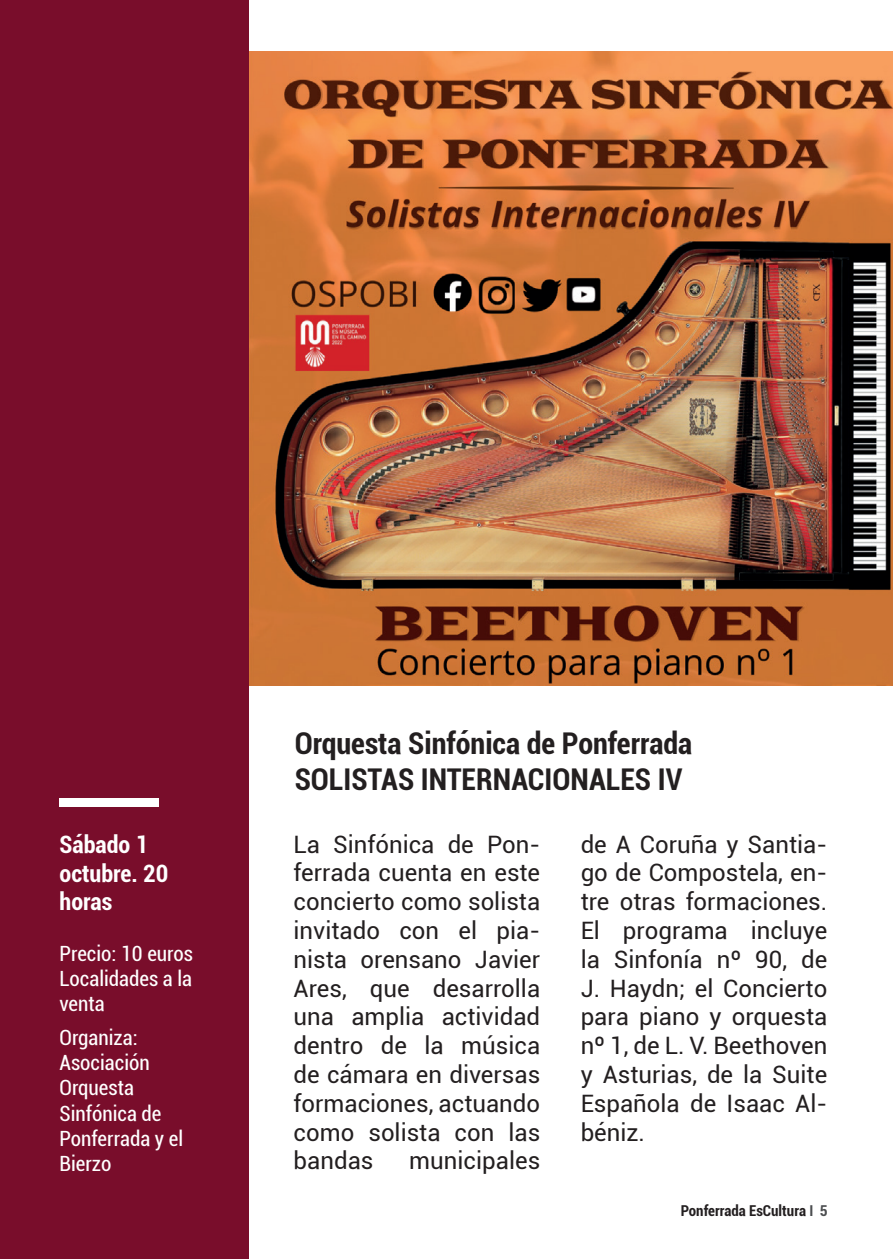
<style>
.page{position:relative;width:893px;height:1259px;background:#fff}
.page>*{position:absolute;margin:0;border:0;box-sizing:border-box;transform-origin:0 0}
.t1{font:700 condensed 30px "Roboto";color:#231f20}
.t2{font:24px/28.8px "Roboto";color:#231f20;text-align:justify}
.t3{font:700 condensed 24px/28.8px "Roboto";color:#fff}
.t4{font:condensed 21px/25.2px "Roboto";color:#fff}
.t5{font:700 condensed 15px "Roboto";color:#231f20}
.s1{color:#4c4e50}
</style>
<div class="page">
<img style="left:248px;top:52px;width:645px;height:634px">
<div style="left:0;top:0;width:248px;height:1259px;background:#790d2b"></div>
<div style="left:60px;top:798px;width:99px;height:8px;background:#fff"></div>
<p class="t3" style="left:60px;top:829px;width:110px">Sábado 1 octubre. 20 horas</p>
<p class="t4" style="left:60px;top:940px;width:135px">Precio: 10 euros</p>
<p class="t4" style="left:60px;top:965px;width:134px">Localidades a la venta</p>
<p class="t4" style="left:60px;top:1024px;width:125px">Organiza:<br>Asociación<br>Orquesta<br>Sinfónica de<br>Ponferrada y el<br>Bierzo</p>
<p class="t1" style="left:295px;top:722px;width:399px">Orquesta Sinfónica de Ponferrada</p>
<p class="t1" style="left:295px;top:758px;width:389px">SOLISTAS INTERNACIONALES IV</p>
<p class="t2" style="left:294px;top:828px;width:248px">La Sinfónica de Pon&shy;ferrada cuenta en este concierto como solista invitado con el pia&shy;nista orensano Javier Ares, que desarrolla una amplia actividad dentro de la música de cámara en diversas formaciones, actuando como solista con las bandas</p>
<p class="t2" style="left:409px;top:1145px;width:132px">municipales</p>
<p class="t2" style="left:581px;top:828px;width:248px">de A Coruña y Santia&shy;go de Compostela, en&shy;tre otras formaciones.<br>El programa incluye la Sinfonía nº 90, de J. Haydn; el Concierto para piano y orquesta nº 1, de L. V. Beethoven y Asturias, de la Suite Española de Isaac Al&shy;béniz.</p>
<p class="t5" style="left:681px;top:1200px;width:149px">Ponferrada EsCultura <span class="s1">I 5</span></p>
</div>
